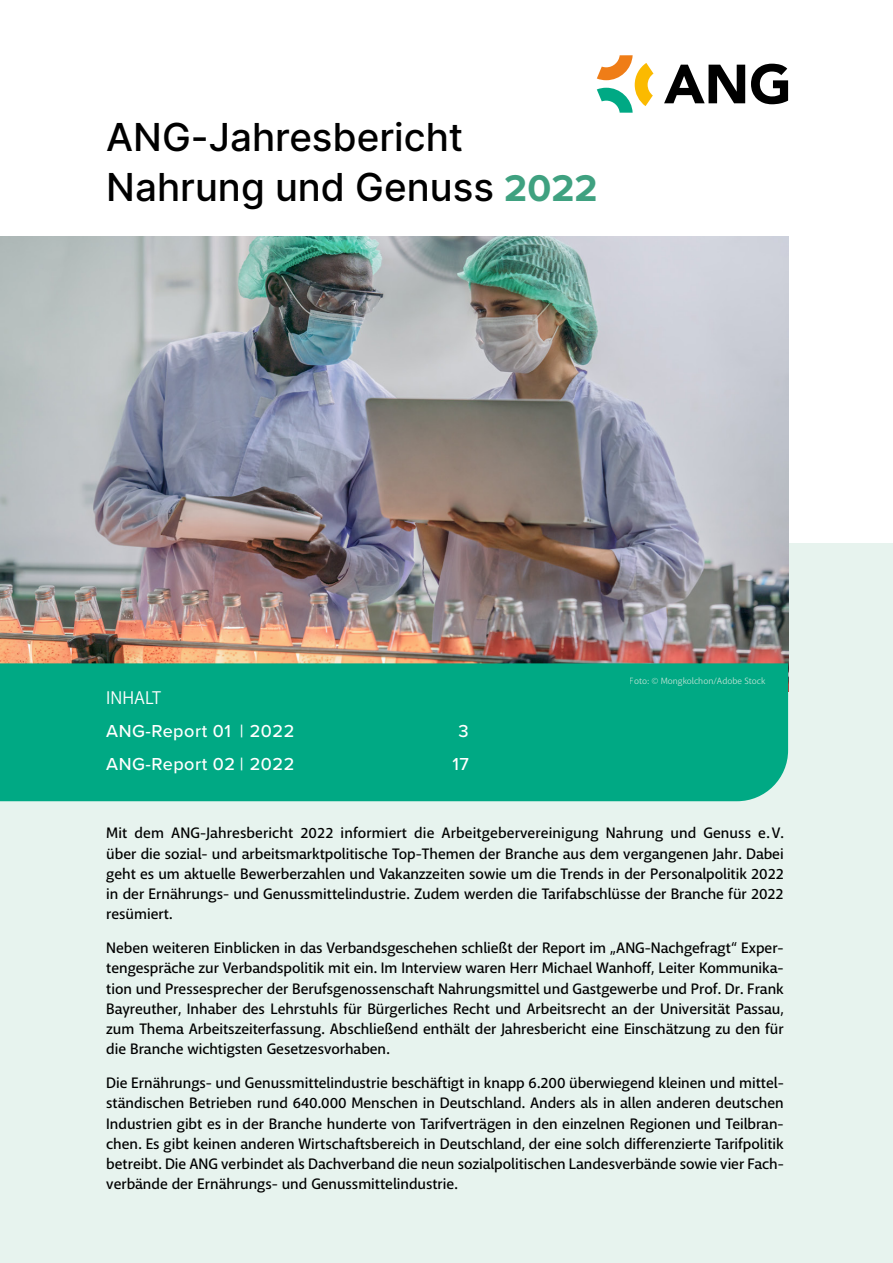
<style>
.page{position:relative;width:893px;height:1263px;background:#fff}
.page>*{position:absolute;margin:0;border:0;box-sizing:border-box;transform-origin:0 0}
.t1{font:500 38.55px/49.7px "Inter";color:#000}
.t2{font:18.3px "Macha";color:#fff}
.t3{font:500 18px "Proxima Nova";letter-spacing:.03em;color:#fff}
.t4{font:500 15px/20.2px "Macha";letter-spacing:-.005em;color:#000;text-align:justify}
.t5{font:9px "Macha";color:#cee7dc}
.s1{font-family:"Proxima Nova";font-weight:700;color:#3fa180}
</style>
<div class="page">
<div style="left:0;top:543px;width:893px;height:720px;background:#e7f3ee"></div>
<img style="left:0;top:236px;width:788px;height:427px">
<div style="left:0;top:663px;width:788px;height:138px;background:#00a984"></div>
<svg style="left:664px;top:64px;width:124px;height:40px"></svg>
<svg style="left:597px;top:55px;width:56px;height:58px"></svg>
<h1 class="t1" style="left:106px;top:112px;width:493px">ANG-Jahresbericht<br>Nahrung und Genuss <span class="s1">2022</span></h1>
<p class="t2" style="left:106px;top:687px;width:56px">INHALT</p>
<p class="t3" style="left:106px;top:721px;width:190px">ANG-Report 01 | 2022</p>
<p class="t3" style="left:459px;top:721px;width:12px">3</p>
<p class="t3" style="left:106px;top:754px;width:190px">ANG-Report 02 | 2022</p>
<p class="t3" style="left:452px;top:754px;width:18px">17</p>
<p class="t5" style="left:630px;top:675px;width:137px">Foto: © Mongkolchon/Adobe Stock</p>
<p class="t4" style="left:106px;top:823px;width:679px">Mit dem ANG-Jahresbericht 2022 informiert die Arbeitgebervereinigung Nahrung und Genuss e. V. über die sozial- und arbeitsmarktpolitische Top-Themen der Branche aus dem vergangenen Jahr. Dabei geht es um aktuelle Bewerberzahlen und Vakanzzeiten sowie um die Trends in der Personalpolitik 2022 in der Ernährungs- und Genussmittelindustrie. Zudem werden die Tarifabschlüsse der Branche für 2022 resümiert.</p>
<p class="t4" style="left:106px;top:938px;width:679px">Neben weiteren Einblicken in das Verbandsgeschehen schließt der Report im „ANG-Nachgefragt“ Exper&shy;tengespräche zur Verbandspolitik mit ein. Im Interview waren Herr Michael Wanhoff, Leiter Kommunika&shy;tion und Pressesprecher der Berufsgenossenschaft Nahrungsmittel und Gastgewerbe und Prof. Dr. Frank Bayreuther, Inhaber des Lehrstuhls für Bürgerliches Recht und Arbeitsrecht an der Universität Passau, zum Thema Arbeitszeiterfassung. Abschließend enthält der Jahresbericht eine Einschätzung zu den für die Branche wichtigsten Gesetzesvorhaben.</p>
<p class="t4" style="left:106px;top:1073px;width:679px">Die Ernährungs- und Genussmittelindustrie beschäftigt in knapp 6.200 überwiegend kleinen und mittel&shy;ständischen Betrieben rund 640.000 Menschen in Deutschland. Anders als in allen anderen deutschen Industrien gibt es in der Branche hunderte von Tarifverträgen in den einzelnen Regionen und Teilbran&shy;chen. Es gibt keinen anderen Wirtschaftsbereich in Deutschland, der eine solch differenzierte Tarifpolitik betreibt. Die ANG verbindet als Dachverband die neun sozialpolitischen Landesverbände sowie vier Fach&shy;verbände der Ernährungs- und Genussmittelindustrie.</p>
</div>
